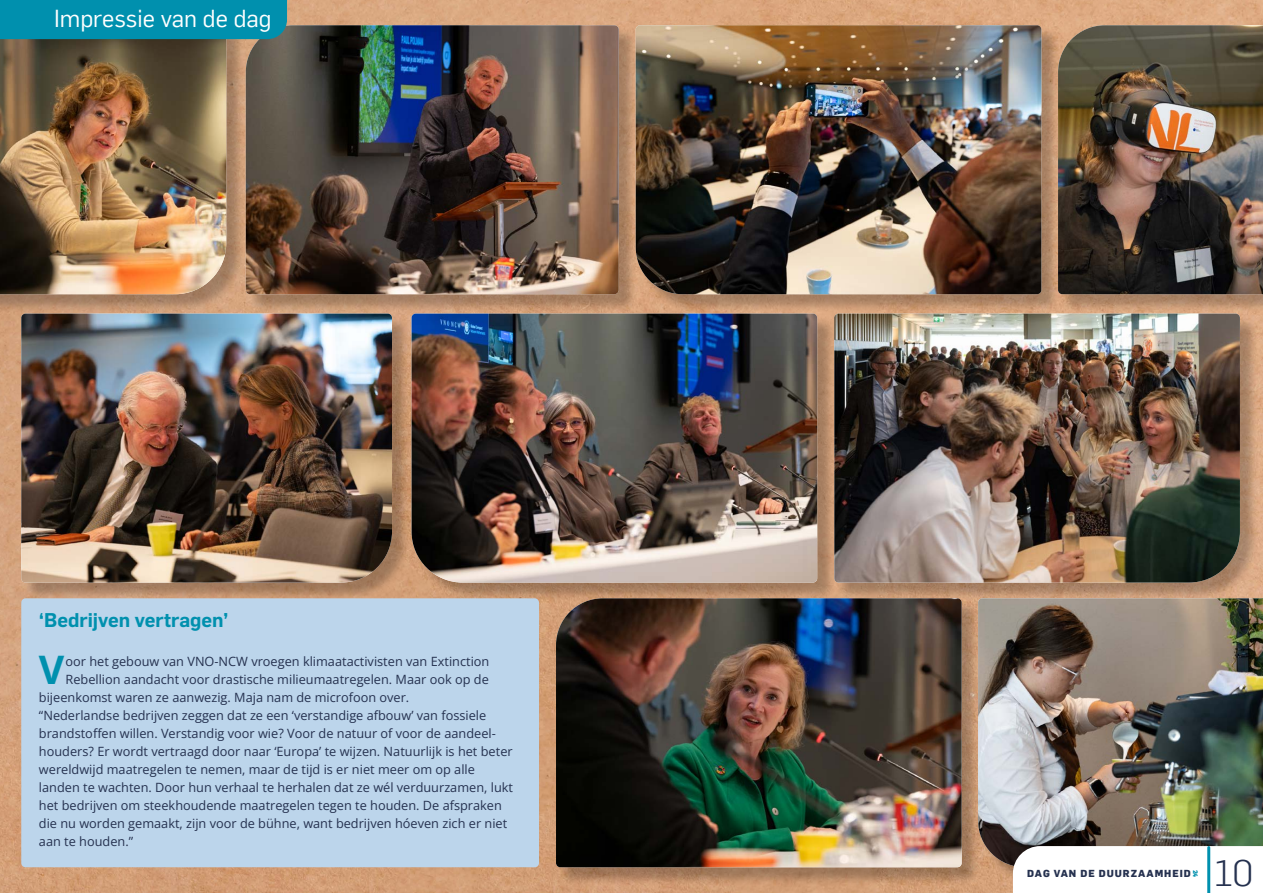
<style>
.page{position:relative;width:1263px;height:893px;background:#fff}
.page>*{position:absolute;margin:0;border:0;box-sizing:border-box;transform-origin:0 0}
.t1{font:700 39.3px "Open Sans";color:#0090ae}
.t2{font:300 36px "Flama";color:#25314f}
.t3{font:24px "Flama";color:#fff}
.t4{font:600 19.5px "Flama Trial";letter-spacing:-.005em;color:#0090ae}
.t5{font:12.75px "Open Sans";color:#25314f}
.t6{font:800 9.9px "Flama";letter-spacing:.1em;color:#25314f}
.t7{font:800 6.3px "Flama";color:#0090ae}
</style>
<div class="page">
<img style="left:0;top:0;width:1263px;height:893px">
<div style="left:414px;top:316px;width:422px;height:286px;background:#000;opacity:.25"></div>
<img style="left:412px;top:314px;width:405px;height:269px">
<div style="left:248px;top:28px;width:389px;height:285px;background:#000;opacity:.25"></div>
<img style="left:246px;top:25px;width:373px;height:269px">
<img style="left:980px;top:598px;width:283px;height:269px">
<div style="left:1060px;top:28px;width:203px;height:285px;background:#000;opacity:.25"></div>
<img style="left:1058px;top:25px;width:205px;height:269px">
<div style="left:24px;top:316px;width:387px;height:286px;background:#000;opacity:.25"></div>
<img style="left:21px;top:314px;width:371px;height:269px">
<div style="left:836px;top:316px;width:423px;height:286px;background:#000;opacity:.25"></div>
<img style="left:834px;top:314px;width:406px;height:269px">
<div style="left:0;top:28px;width:245px;height:285px;background:#000;opacity:.25"></div>
<img style="left:0;top:39px;width:226px;height:255px">
<div style="left:558px;top:601px;width:422px;height:285px;background:#000;opacity:.25"></div>
<img style="left:556px;top:598px;width:406px;height:269px">
<div style="left:638px;top:28px;width:422px;height:285px;background:#000;opacity:.25"></div>
<img style="left:636px;top:25px;width:405px;height:269px">
<div style="left:21px;top:598px;width:518px;height:269px;background:#bcd5eb;border-radius:4px"></div>
<div style="left:0;top:0;width:287px;height:39px;background:#0090ae"></div>
<svg style="left:1013px;top:846px;width:250px;height:47px"></svg>
<hr style="left:1207px;top:847px;width:3px;height:46px;background:#0090ae">
<h3 class="t3" style="left:54px;top:2px;width:219px">Impressie van de dag</h3>
<h3 class="t4" style="left:39px;top:613px;width:191px">‘Bedrijven vertragen’</h3>
<h1 class="t1" style="left:39px;top:642px;width:27px">V</h1>
<p class="t5" style="left:66px;top:653px;width:425px">oor het gebouw van VNO-NCW vroegen klimaatactivisten van Extinction</p>
<p class="t5" style="left:66px;top:671px;width:425px">Rebellion aandacht voor drastische milieumaatregelen. Maar ook op de</p>
<p class="t5" style="left:39px;top:689px;width:372px">bijeenkomst waren ze aanwezig. Maja nam de microfoon over.</p>
<p class="t5" style="left:39px;top:707px;width:449px">“Nederlandse bedrijven zeggen dat ze een ‘verstandige afbouw’ van fossiele</p>
<p class="t5" style="left:39px;top:725px;width:457px">brandstoffen willen. Verstandig voor wie? Voor de natuur of voor de aandeel-</p>
<p class="t5" style="left:39px;top:743px;width:475px">houders? Er wordt vertraagd door naar ‘Europa’ te wijzen. Natuurlijk is het beter</p>
<p class="t5" style="left:39px;top:761px;width:437px">wereldwijd maatregelen te nemen, maar de tijd is er niet meer om op alle</p>
<p class="t5" style="left:39px;top:779px;width:476px">landen te wachten. Door hun verhaal te herhalen dat ze wél verduurzamen, lukt</p>
<p class="t5" style="left:39px;top:797px;width:464px">het bedrijven om steekhoudende maatregelen tegen te houden. De afspraken</p>
<p class="t5" style="left:39px;top:815px;width:470px">die nu worden gemaakt, zijn voor de bühne, want bedrijven hóeven zich er niet</p>
<p class="t5" style="left:39px;top:833px;width:96px">aan te houden.”</p>
<p class="t6" style="left:1027px;top:866px;width:165px">DAG VAN DE DUURZAAMHEID</p>
<h2 class="t2" style="left:1215px;top:849px;width:40px">10</h2>
<p class="t7" style="left:1200px;top:869px;width:9px;rotate:90deg">24</p>
</div>
